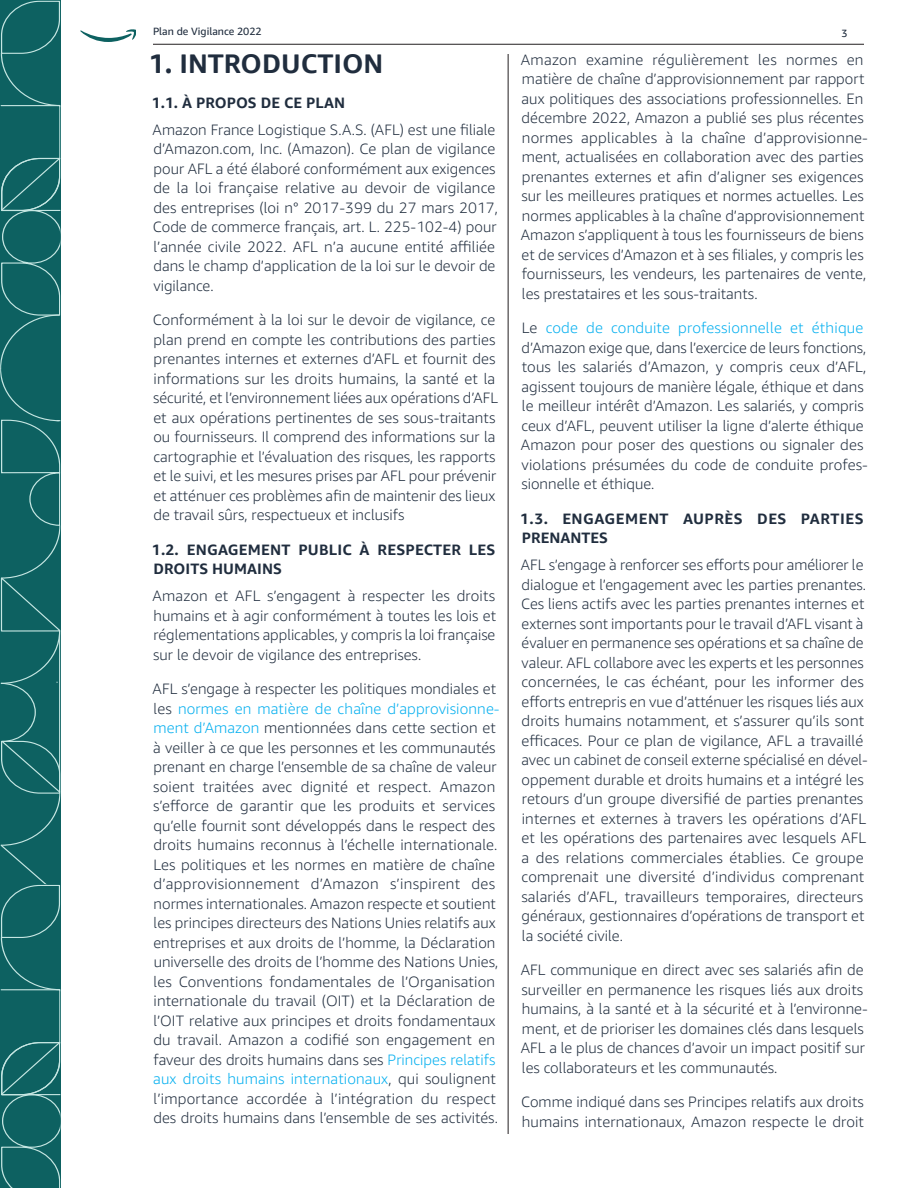
<style>
.page{position:relative;width:918px;height:1188px;background:#fff}
.page>*{position:absolute;margin:0;border:0;box-sizing:border-box;transform-origin:0 0}
.Main-Page-Title{font:700 27px "Amazon Ember Display";color:#202d3e}
.Body_Text-smaller_SCS{font:300 15px/19.5px "Amazon Ember";letter-spacing:.005em;color:#202d3e}
.Body_Text-smaller_SCS-bold{font:700 15px/19.5px "Amazon Ember";letter-spacing:.015em;color:#202d3e}
.Body_Text-smaller_SCS-bold-2{font:700 15px/19.5px "Amazon Ember";letter-spacing:.035em;color:#202d3e}
.t1{font:10.5px "Amazon Ember";color:#202d3e}
.s1{color:#00aeef}
</style>
<div class="page">
<div style="left:0;top:794px;width:60px;height:50px;background:#0d6161"></div>
<svg style="left:0;top:0;width:60px;height:794px"></svg>
<svg style="left:0;top:844px;width:60px;height:344px"></svg>
<svg style="left:80px;top:29px;width:56px;height:13px"></svg>
<hr style="left:153px;top:44px;width:711px;height:1px;background:#231f20">
<hr style="left:508px;top:54px;width:1px;height:1080px;background:#231f20">
<p class="t1" style="left:153px;top:25px;width:110px">Plan de Vigilance 2022</p>
<p class="t1" style="left:842px;top:27px;width:8px">3</p>
<p class="Main-Page-Title" style="left:149px;top:47px;width:236px">1. INTRODUCTION</p>
<p class="Body_Text-smaller_SCS-bold" style="left:152px;top:93px;width:195px">1.1. À PROPOS DE CE PLAN</p>
<p class="Body_Text-smaller_SCS" style="left:153px;top:120px;width:347px">Amazon France Logistique S.A.S. (AFL) est une filiale d’Amazon.com, Inc. (Amazon). Ce plan de vigilance pour AFL a été élaboré conformément aux exigences de la loi française relative au devoir de vigilance des entreprises (loi n° 2017-399 du 27 mars 2017, Code de commerce français, art. L. 225-102-4) pour l’année civile 2022. AFL n’a aucune entité affiliée dans le champ d’application de la loi sur le devoir de vigilance.</p>
<p class="Body_Text-smaller_SCS" style="left:153px;top:311px;width:347px">Conformément à la loi sur le devoir de vigilance, ce plan prend en compte les contributions des parties prenantes internes et externes d’AFL et fournit des informations sur les droits humains, la santé et la sécurité, et l’environnement liées aux opérations d’AFL et aux opérations pertinentes de ses sous-traitants ou fournisseurs. Il comprend des informations sur la cartographie et l’évaluation des risques, les rapports et le suivi, et les mesures prises par AFL pour prévenir et atténuer ces problèmes afin de maintenir des lieux de travail sûrs, respectueux et inclusifs</p>
<p class="Body_Text-smaller_SCS-bold" style="left:152px;top:540px;width:345px">1.2. ENGAGEMENT PUBLIC À RESPECTER LES<br>DROITS HUMAINS</p>
<p class="Body_Text-smaller_SCS" style="left:153px;top:587px;width:345px;text-align:justify">Amazon et AFL s’engagent à respecter les droits humains et à agir conformément à toutes les lois et réglementations applicables, y compris la loi française sur le devoir de vigilance des entreprises.</p>
<p class="Body_Text-smaller_SCS" style="left:153px;top:680px;width:348px">AFL s’engage à respecter les politiques mondiales et les <span class="s1">normes en matière de chaîne d’approvisionne&shy;ment d’Amazon</span> mentionnées dans cette section et à veiller à ce que les personnes et les communautés prenant en charge l’ensemble de sa chaîne de valeur soient traitées avec dignité et respect. Amazon s’efforce de garantir que les produits et services qu’elle fournit sont développés dans le respect des droits humains reconnus à l’échelle internationale.<br>Les politiques et les normes en matière de chaîne d’approvisionnement d’Amazon s’inspirent des normes internationales. Amazon respecte et soutient les principes directeurs des Nations Unies relatifs aux entreprises et aux droits de l’homme, la Déclaration universelle des droits de l’homme des Nations Unies, les Conventions fondamentales de l’Organisation internationale du travail (OIT) et la Déclaration de l’OIT relative aux principes et droits fondamentaux du travail. Amazon a codifié son engagement en faveur des droits humains dans ses <span class="s1">Principes relatifs aux droits humains internationaux</span>, qui soulignent l’importance accordée à l’intégration du respect des droits humains dans l’ensemble de ses activités.</p>
<p class="Body_Text-smaller_SCS" style="left:521px;top:50px;width:348px">Amazon examine régulièrement les normes en matière de chaîne d’approvisionnement par rapport aux politiques des associations professionnelles. En décembre 2022, Amazon a publié ses plus récentes normes applicables à la chaîne d’approvisionne&shy;ment, actualisées en collaboration avec des parties prenantes externes et afin d’aligner ses exigences sur les meilleures pratiques et normes actuelles. Les normes applicables à la chaîne d’approvisionnement Amazon s’appliquent à tous les fournisseurs de biens et de services d’Amazon et à ses filiales, y compris les fournisseurs, les vendeurs, les partenaires de vente, les prestataires et les sous-traitants.</p>
<p class="Body_Text-smaller_SCS" style="left:521px;top:318px;width:348px">Le <span class="s1">code de conduite professionnelle et éthique </span>d’Amazon exige que, dans l’exercice de leurs fonctions, tous les salariés d’Amazon, y compris ceux d’AFL, agissent toujours de manière légale, éthique et dans le meilleur intérêt d’Amazon. Les salariés, y compris ceux d’AFL, peuvent utiliser la ligne d’alerte éthique Amazon pour poser des questions ou signaler des violations présumées du code de conduite profes&shy;sionnelle et éthique.</p>
<p class="Body_Text-smaller_SCS-bold-2" style="left:520px;top:509px;width:345px">1.3. ENGAGEMENT AUPRÈS DES PARTIES<br>PRENANTES</p>
<p class="Body_Text-smaller_SCS" style="left:521px;top:555px;width:348px">AFL s’engage à renforcer ses efforts pour améliorer le dialogue et l’engagement avec les parties prenantes.<br>Ces liens actifs avec les parties prenantes internes et externes sont importants pour le travail d’AFL visant à évaluer en permanence ses opérations et sa chaîne de valeur. AFL collabore avec les experts et les personnes concernées, le cas échéant, pour les informer des efforts entrepris en vue d’atténuer les risques liés aux droits humains notamment, et s’assurer qu’ils sont efficaces. Pour ce plan de vigilance, AFL a travaillé avec un cabinet de conseil externe spécialisé en dével&shy;oppement durable et droits humains et a intégré les retours d’un groupe diversifié de parties prenantes internes et externes à travers les opérations d’AFL et les opérations des partenaires avec lesquels AFL a des relations commerciales établies. Ce groupe comprenait une diversité d’individus comprenant salariés d’AFL, travailleurs temporaires, directeurs généraux, gestionnaires d’opérations de transport et la société civile.</p>
<p class="Body_Text-smaller_SCS" style="left:521px;top:960px;width:348px">AFL communique en direct avec ses salariés afin de surveiller en permanence les risques liés aux droits humains, à la santé et à la sécurité et à l’environne&shy;ment, et de prioriser les domaines clés dans lesquels AFL a le plus de chances d’avoir un impact positif sur les collaborateurs et les communautés.</p>
<p class="Body_Text-smaller_SCS" style="left:521px;top:1092px;width:344px">Comme indiqué dans ses Principes relatifs aux droits humains internationaux, Amazon respecte le droit</p>
</div>
